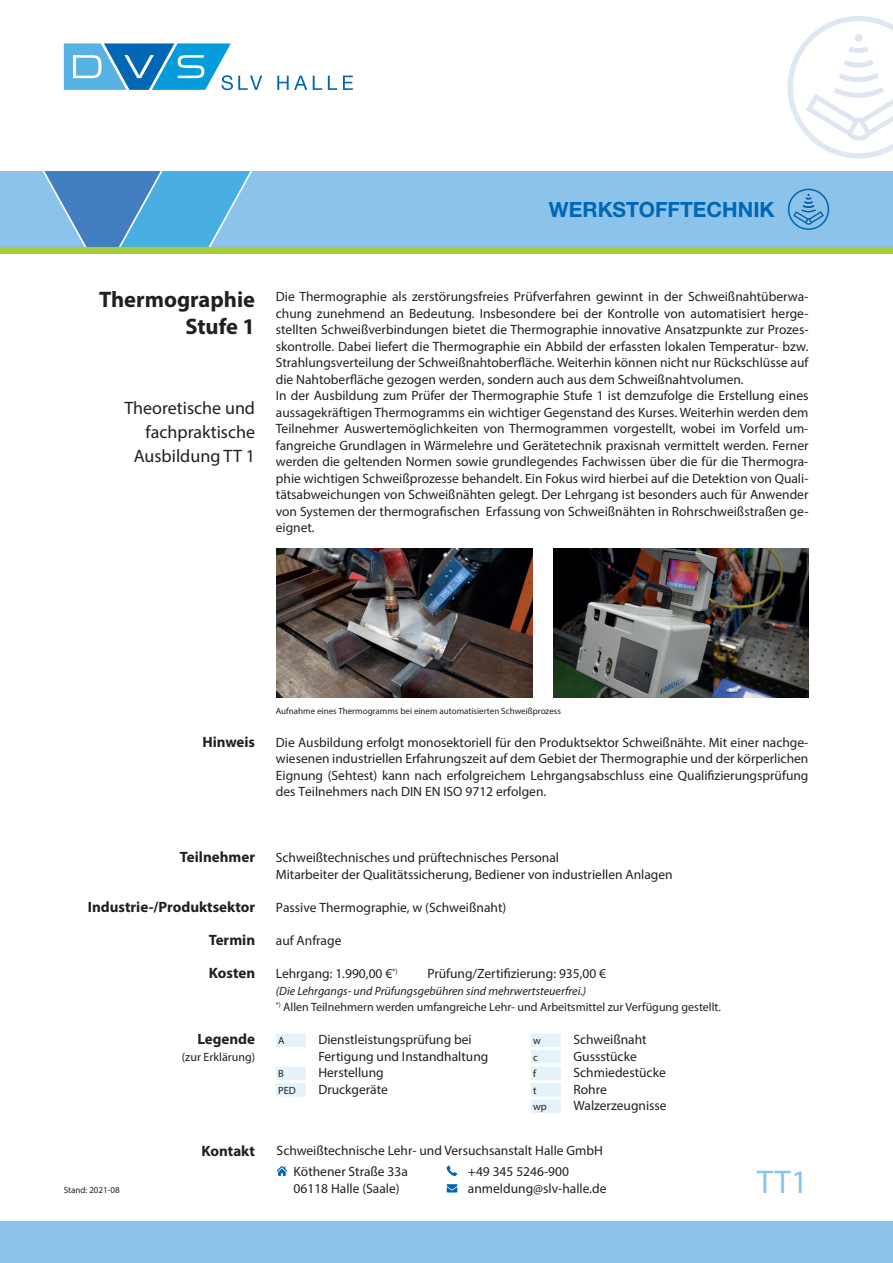
<style>
.page{position:relative;width:893px;height:1263px;background:#fff}
.page>*{position:absolute;margin:0;border:0;box-sizing:border-box;transform-origin:0 0}
.t1{font:33px "Myriad Pro";color:#8bc3ea}
.t2{font:700 22.5px/27px "Myriad Pro";color:#231f20;text-align:right}
.t3{font:700 21px "Helvetica Neue LT Std";color:#0166b3}
.t4{font:18px/24px "Myriad Pro";color:#231f20;text-align:right}
.t5{font:700 15px "Myriad Pro";color:#231f20}
.t6{font:13.5px/16.5px "Myriad Pro";color:#231f20}
.t7{font:12px/16.5px "Myriad Pro";color:#231f20}
.t8{font:10.5px "Myriad Pro";color:#231f20}
.t9{font:9px "Myriad Pro";color:#231f20}
.s1{font-style:italic}
</style>
<div class="page">
<svg style="left:277px;top:1166px;width:10px;height:10px"></svg>
<svg style="left:447px;top:1165px;width:10px;height:11px"></svg>
<svg style="left:447px;top:1184px;width:10px;height:8px"></svg>
<div style="left:250px;top:171px;width:643px;height:77px;background:#8bc3ea"></div>
<svg style="left:0;top:171px;width:250px;height:77px"></svg>
<div style="left:0;top:1221px;width:893px;height:42px;background:#8bc3ea"></div>
<svg style="left:64px;top:43px;width:198px;height:47px"></svg>
<svg style="left:277px;top:76px;width:30px;height:14px"></svg>
<svg style="left:313px;top:76px;width:9px;height:14px"></svg>
<svg style="left:328px;top:76px;width:9px;height:14px"></svg>
<svg style="left:343px;top:76px;width:10px;height:14px"></svg>
<div style="left:0;top:248px;width:893px;height:6px;background:#a6ce39"></div>
<svg style="left:788px;top:189px;width:41px;height:41px"></svg>
<svg style="left:787px;top:16px;width:106px;height:143px"></svg>
<div style="left:276px;top:1033px;width:30px;height:14px;background:#e6f2fa"></div>
<div style="left:531px;top:1033px;width:30px;height:14px;background:#e6f2fa"></div>
<div style="left:531px;top:1050px;width:30px;height:13px;background:#e6f2fa"></div>
<div style="left:276px;top:1066px;width:30px;height:14px;background:#e6f2fa"></div>
<div style="left:531px;top:1066px;width:30px;height:14px;background:#e6f2fa"></div>
<div style="left:276px;top:1083px;width:30px;height:13px;background:#e6f2fa"></div>
<div style="left:531px;top:1083px;width:30px;height:13px;background:#e6f2fa"></div>
<div style="left:531px;top:1099px;width:30px;height:14px;background:#e6f2fa"></div>
<img style="left:277px;top:549px;width:255px;height:148px">
<img style="left:553px;top:549px;width:255px;height:148px">
<h3 class="t3" style="left:549px;top:196px;width:227px">WERKSTOFFTECHNIK</h3>
<h2 class="t2" style="left:99px;top:285px;width:158px">Thermographie<br>Stufe 1</h2>
<h3 class="t4" style="left:124px;top:396px;width:132px">Theoretische und fachpraktische<br>Ausbildung TT 1</h3>
<p class="t6" style="left:276px;top:288px;width:534px">Die Thermographie als zerstörungsfreies Prüfverfahren gewinnt in der Schweißnahtüberwa&shy;chung zunehmend an Bedeutung. Insbesondere bei der Kontrolle von automatisiert herge&shy;stellten Schweißverbindungen bietet die Thermographie innovative Ansatzpunkte zur Prozes&shy;skontrolle. Dabei liefert die Thermographie ein Abbild der erfassten lokalen Temperatur- bzw.<br>Strahlungsverteilung der Schweißnahtoberfläche. Weiterhin können nicht nur Rückschlüsse auf die Nahtoberfläche gezogen werden, sondern auch aus dem Schweißnahtvolumen.<br>In der Ausbildung zum Prüfer der Thermographie Stufe 1 ist demzufolge die Erstellung eines aussagekräftigen Thermogramms ein wichtiger Gegenstand des Kurses. Weiterhin werden dem Teilnehmer Auswertemöglichkeiten von Thermogrammen vorgestellt, wobei im Vorfeld um&shy;fangreiche Grundlagen in Wärmelehre und Gerätetechnik praxisnah vermittelt werden. Ferner werden die geltenden Normen sowie grundlegendes Fachwissen über die für die Thermogra&shy;phie wichtigen Schweißprozesse behandelt. Ein Fokus wird hierbei auf die Detektion von Quali&shy;tätsabweichungen von Schweißnähten gelegt. Der Lehrgang ist besonders auch für Anwender von Systemen der thermografischen Erfassung von Schweißnähten in Rohrschweißstraßen ge&shy;eignet.</p>
<p class="t9" style="left:276px;top:705px;width:287px">Aufnahme eines Thermogramms bei einem automatisierten Schweißprozess</p>
<p class="t5" style="left:202px;top:732px;width:54px">Hinweis</p>
<p class="t6" style="left:276px;top:734px;width:534px;text-align:justify">Die Ausbildung erfolgt monosektoriell für den Produktsektor Schweißnähte. Mit einer nachge&shy;wiesenen industriellen Erfahrungszeit auf dem Gebiet der Thermographie und der körperlichen Eignung (Sehtest) kann nach erfolgreichem Lehrgangsabschluss eine Qualifizierungsprüfung des Teilnehmers nach DIN EN ISO 9712 erfolgen.</p>
<p class="t5" style="left:180px;top:848px;width:77px">Teilnehmer</p>
<p class="t5" style="left:88px;top:897px;width:169px">Industrie-/Produktsektor</p>
<p class="t5" style="left:209px;top:930px;width:48px">Termin</p>
<p class="t5" style="left:209px;top:963px;width:48px">Kosten</p>
<p class="t5" style="left:197px;top:1029px;width:59px">Legende</p>
<p class="t7" style="left:182px;top:1048px;width:75px">(zur Erklärung)</p>
<p class="t6" style="left:276px;top:849px;width:398px">Schweißtechnisches und prüftechnisches Personal<br>Mitarbeiter der Qualitätssicherung, Bediener von industriellen Anlagen</p>
<p class="t6" style="left:276px;top:899px;width:232px">Passive Thermographie, w (Schweißnaht)</p>
<p class="t6" style="left:276px;top:932px;width:67px">auf Anfrage</p>
<p class="t6" style="left:276px;top:965px;width:123px">Lehrgang: 1.990,00 €<sup>*)</sup></p>
<p class="t6" style="left:427px;top:965px;width:180px">Prüfung/Zertifizierung: 935,00 €</p>
<p class="t7" style="left:276px;top:982px;width:447px"><span class="s1">(Die Lehrgangs- und Prüfungsgebühren sind mehrwertsteuerfrei.)<br></span><sup>*)</sup> Allen Teilnehmern werden umfangreiche Lehr- und Arbeitsmittel zur Verfügung gestellt.</p>
<p class="t8" style="left:278px;top:1034px;width:8px">A</p>
<p class="t6" style="left:318px;top:1031px;width:155px">Dienstleistungsprüfung bei</p>
<p class="t8" style="left:533px;top:1034px;width:9px">w</p>
<p class="t6" style="left:573px;top:1031px;width:75px">Schweißnaht</p>
<p class="t6" style="left:318px;top:1047px;width:171px">Fertigung und Instandhaltung</p>
<p class="t8" style="left:533px;top:1050px;width:6px">c</p>
<p class="t6" style="left:573px;top:1047px;width:65px">Gussstücke</p>
<p class="t8" style="left:278px;top:1067px;width:7px">B</p>
<p class="t6" style="left:318px;top:1064px;width:67px">Herstellung</p>
<p class="t8" style="left:533px;top:1067px;width:5px">f</p>
<p class="t6" style="left:573px;top:1064px;width:94px">Schmiedestücke</p>
<p class="t8" style="left:278px;top:1083px;width:19px">PED</p>
<p class="t6" style="left:318px;top:1080px;width:71px">Druckgeräte</p>
<p class="t8" style="left:533px;top:1083px;width:5px">t</p>
<p class="t6" style="left:573px;top:1080px;width:35px">Rohre</p>
<p class="t8" style="left:533px;top:1100px;width:15px">wp</p>
<p class="t6" style="left:573px;top:1097px;width:95px">Walzerzeugnisse</p>
<p class="t9" style="left:64px;top:1184px;width:58px">Stand: 2021-08</p>
<p class="t5" style="left:202px;top:1142px;width:55px">Kontakt</p>
<p class="t6" style="left:294px;top:1140px;width:311px;line-height:20.7px;text-indent:-17px">Schweißtechnische Lehr- und Versuchsanstalt Halle GmbH<br>Köthener Straße 33a</p>
<p class="t6" style="left:468px;top:1163px;width:103px">+49 345 5246-900</p>
<p class="t6" style="left:294px;top:1179px;width:108px">06118 Halle (Saale)</p>
<p class="t6" style="left:468px;top:1179px;width:140px">anmeldung@slv-halle.de</p>
<h1 class="t1" style="left:757px;top:1161px;width:52px">TT1</h1>
</div>
